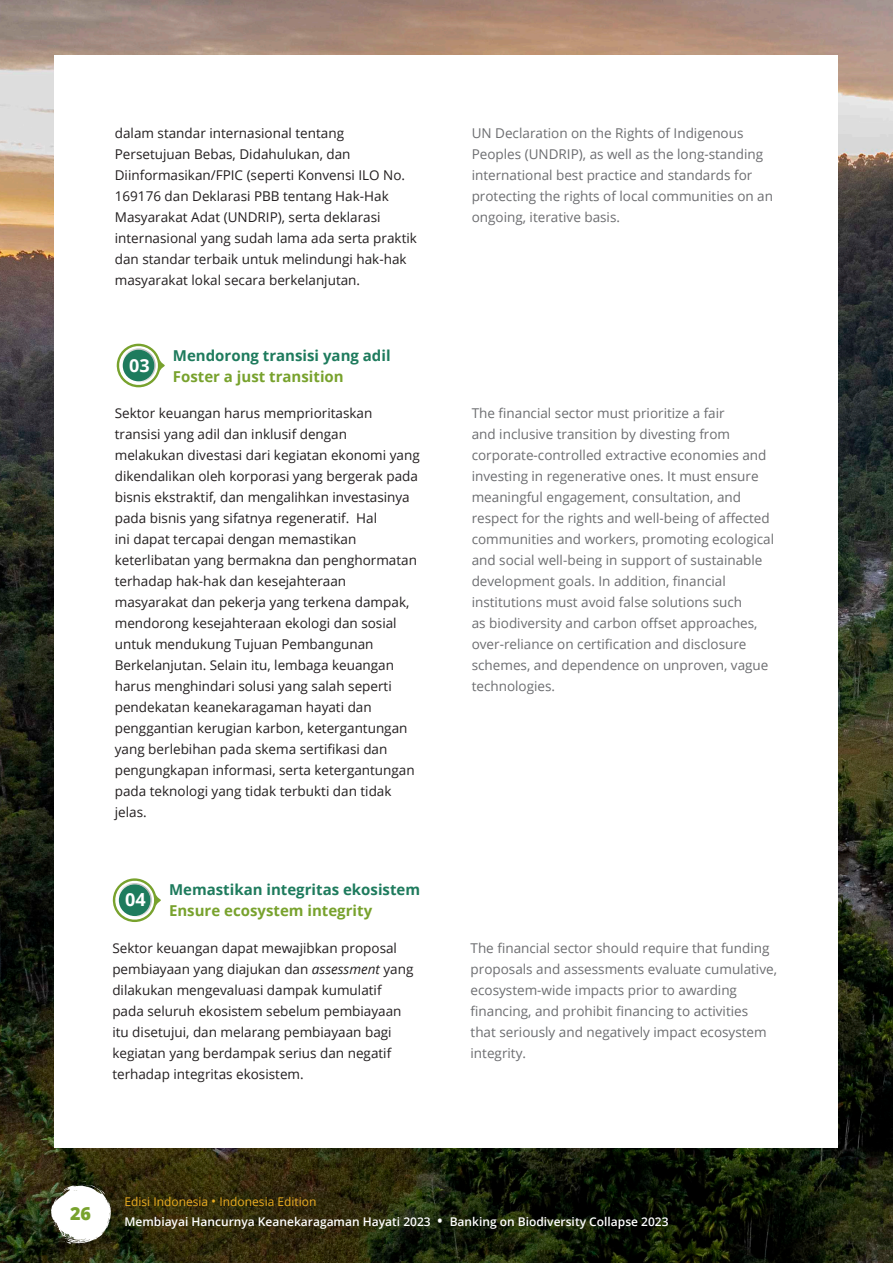
<style>
.page{position:relative;width:893px;height:1263px;background:#fff}
.page>*{position:absolute;margin:0;border:0;box-sizing:border-box;transform-origin:0 0}
.t1{font:700 18px "Open Sans";color:#fff}
.t2{font:800 18px "Open Sans";color:#78a22d}
.t3{font:700 15px "Open Sans";color:#1e7b5d}
.t4{font:700 15px "Open Sans";color:#78a22d}
.t5{font:13.5px/21px "Open Sans";color:#231f20}
.t6{font:13.5px/21px "Open Sans";color:#6c6d70}
.t7{font:600 12px "Open Sans";color:#fff}
.t8{font:12px "Open Sans";color:#ebac20}
.s1{font-style:italic}
.s2{font-size:13.5px}
.s3{font-size:15px}
</style>
<div class="page">
<img style="left:0;top:0;width:893px;height:1263px">
<div style="left:54px;top:56px;width:784px;height:1092px;background:#fff"></div>
<svg style="left:116px;top:343px;width:49px;height:45px"></svg>
<svg style="left:112px;top:878px;width:49px;height:44px"></svg>
<svg style="left:51px;top:1181px;width:60px;height:64px"></svg>
<p class="t5" style="left:115px;top:122px;width:304px">dalam standar internasional tentang Persetujuan Bebas, Didahulukan, dan Diinformasikan/FPIC (seperti Konvensi ILO No.<br>169176 dan Deklarasi PBB tentang Hak-Hak Masyarakat Adat (UNDRIP), serta deklarasi internasional yang sudah lama ada serta praktik dan standar terbaik untuk melindungi hak-hak masyarakat lokal secara berkelanjutan.</p>
<p class="t6" style="left:472px;top:122px;width:303px">UN Declaration on the Rights of Indigenous Peoples (UNDRIP), as well as the long-standing international best practice and standards for protecting the rights of local communities on an ongoing, iterative basis.</p>
<h1 class="t1" style="left:129px;top:352px;width:22px">03</h1>
<p class="t3" style="left:173px;top:345px;width:219px">Mendorong transisi yang adil</p>
<p class="t4" style="left:173px;top:366px;width:172px">Foster a just transition</p>
<p class="t5" style="left:115px;top:402px;width:306px">Sektor keuangan harus memprioritaskan transisi yang adil dan inklusif dengan melakukan divestasi dari kegiatan ekonomi yang dikendalikan oleh korporasi yang bergerak pada bisnis ekstraktif, dan mengalihkan investasinya pada bisnis yang sifatnya regeneratif. Hal<br>ini dapat tercapai dengan memastikan keterlibatan yang bermakna dan penghormatan terhadap hak-hak dan kesejahteraan masyarakat dan pekerja yang terkena dampak, mendorong kesejahteraan ekologi dan sosial untuk mendukung Tujuan Pembangunan Berkelanjutan. Selain itu, lembaga keuangan harus menghindari solusi yang salah seperti pendekatan keanekaragaman hayati dan penggantian kerugian karbon, ketergantungan yang berlebihan pada skema sertifikasi dan pengungkapan informasi, serta ketergantungan pada teknologi yang tidak terbukti dan tidak jelas.</p>
<h1 class="t1" style="left:125px;top:887px;width:22px">04</h1>
<p class="t3" style="left:169px;top:879px;width:253px">Memastikan integritas ekosistem</p>
<p class="t4" style="left:169px;top:900px;width:205px">Ensure ecosystem integrity</p>
<p class="t5" style="left:112px;top:937px;width:303px">Sektor keuangan dapat mewajibkan proposal pembiayaan yang diajukan dan <span class="s1">assessment</span> yang dilakukan mengevaluasi dampak kumulatif pada seluruh ekosistem sebelum pembiayaan itu disetujui, dan melarang pembiayaan bagi kegiatan yang berdampak serius dan negatif terhadap integritas ekosistem.</p>
<p class="t6" style="left:472px;top:402px;width:304px">The financial sector must prioritize a fair<br>and inclusive transition by divesting from corporate-controlled extractive economies and investing in regenerative ones. It must ensure meaningful engagement, consultation, and respect for the rights and well-being of affected communities and workers, promoting ecological and social well-being in support of sustainable development goals. In addition, financial institutions must avoid false solutions such<br>as biodiversity and carbon offset approaches, over-reliance on certification and disclosure schemes, and dependence on unproven, vague technologies.</p>
<p class="t6" style="left:471px;top:937px;width:308px">The financial sector should require that funding proposals and assessments evaluate cumulative, ecosystem-wide impacts prior to awarding financing, and prohibit financing to activities<br>that seriously and negatively impact ecosystem integrity.</p>
<h1 class="t2" style="left:70px;top:1199px;width:23px">26</h1>
<p class="t8" style="left:124px;top:1193px;width:194px">Edisi Indonesia <span class="s2">•</span> Indonesia Edition</p>
<p class="t7" style="left:124px;top:1213px;width:546px">Membiayai Hancurnya Keanekaragaman Hayati 2023 <span class="s3">•</span> Banking on Biodiversity Collapse 2023</p>
</div>
